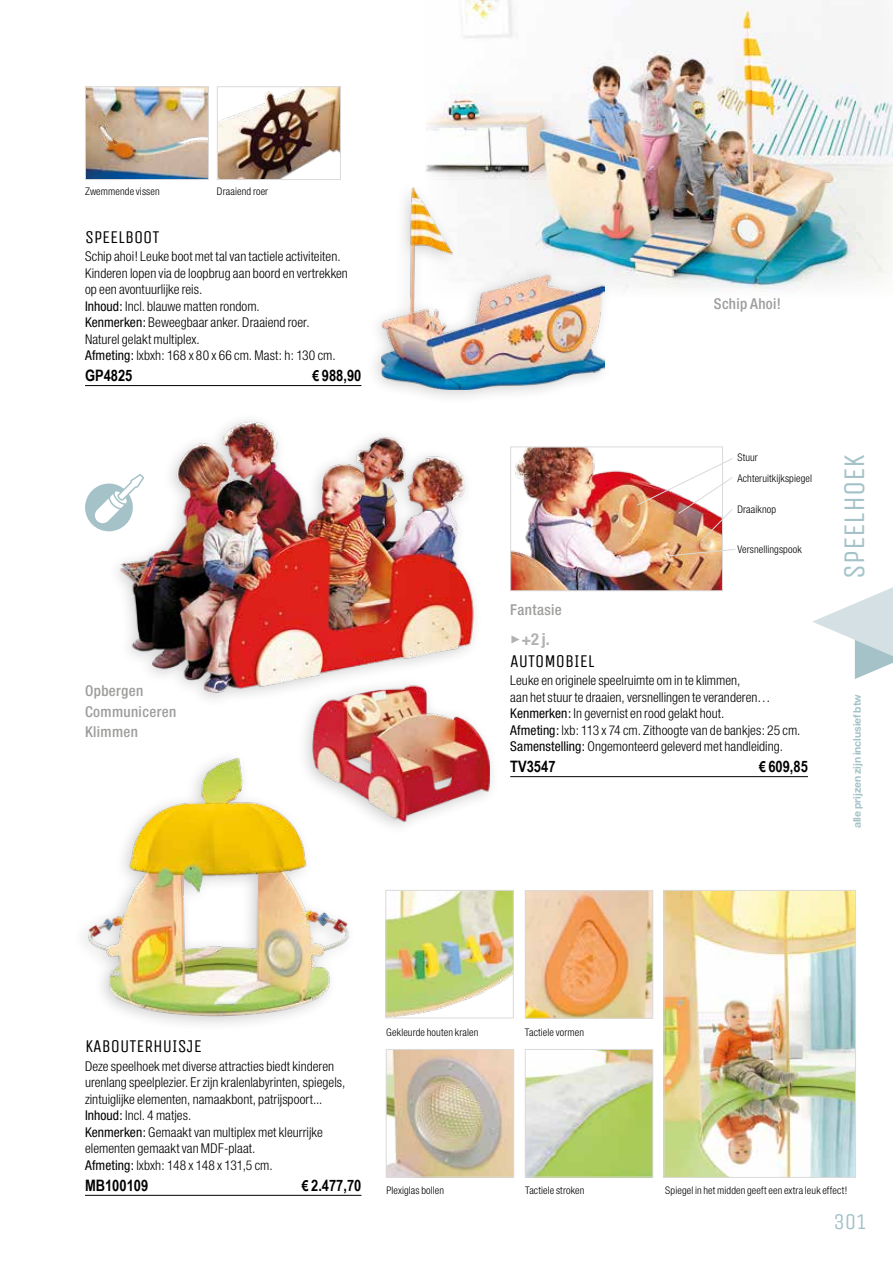
<style>
.page{position:relative;width:893px;height:1263px;background:#fff}
.page>*{position:absolute;margin:0;border:0;box-sizing:border-box;transform-origin:0 0}
.t1{font:30px "Unica One";color:#a4c2c8}
.t2{font:22.5px "Unica One";color:#a4c2c8}
.t3{font:18px "Unica One";color:#000}
.t4{font:700 condensed 16.5px "Helvetica Neue";color:#b3b2b2}
.t5{font:700 15.75px "Arial Narrow";color:#000}
.t6{font:500 condensed 15px/20.2px "Helvetica Neue";letter-spacing:.025em;color:#9d9d9c}
.t7{font:300 condensed 13.5px/16.5px "Helvetica Neue";letter-spacing:.005em;color:#000}
.t8{font:300 condensed 10.5px/21.3px "Helvetica Neue";letter-spacing:.01em;color:#000}
.t9{font:700 10.5px "Helvetica Neue";letter-spacing:-.01em;color:#a4c2c8}
.s1{font-weight:400}
.s2{font-size:15px}
</style>
<div class="page">
<svg style="left:812px;top:587px;width:81px;height:92px"></svg>
<hr style="left:85px;top:1195px;width:276px;height:1px;background:#000">
<img style="left:666px;top:892px;width:188px;height:284px">
<div style="left:664px;top:890px;width:192px;height:288px;border:1px solid #dadada"></div>
<img style="left:388px;top:1051px;width:124px;height:124px">
<div style="left:386px;top:1049px;width:128px;height:128px;border:1px solid #dadada"></div>
<img style="left:387px;top:892px;width:125px;height:124px">
<div style="left:385px;top:890px;width:129px;height:128px;border:1px solid #dadada"></div>
<img style="left:527px;top:1051px;width:124px;height:124px">
<div style="left:525px;top:1049px;width:128px;height:128px;border:1px solid #dadada"></div>
<img style="left:527px;top:892px;width:124px;height:125px">
<div style="left:525px;top:890px;width:128px;height:129px;border:1px solid #dadada"></div>
<img style="left:85px;top:757px;width:264px;height:262px">
<img style="left:219px;top:88px;width:120px;height:90px">
<div style="left:217px;top:86px;width:124px;height:94px;border:1px solid #dadada"></div>
<img style="left:87px;top:88px;width:120px;height:90px">
<div style="left:85px;top:86px;width:124px;height:94px;border:1px solid #dadada"></div>
<img style="left:425px;top:0;width:468px;height:291px">
<div style="left:365px;top:179px;width:250px;height:227px;background:#000;opacity:.2"></div>
<img style="left:382px;top:187px;width:222px;height:202px">
<hr style="left:85px;top:385px;width:276px;height:1px;background:#000">
<img style="left:106px;top:420px;width:368px;height:279px">
<hr style="left:510px;top:776px;width:298px;height:1px;background:#000">
<img style="left:512px;top:448px;width:209px;height:141px">
<div style="left:510px;top:446px;width:213px;height:145px;border:1px solid #dadada"></div>
<img style="left:636px;top:457px;width:97px;height:85px">
<svg style="left:664px;top:548px;width:72px;height:9px"></svg>
<div style="left:296px;top:675px;width:204px;height:162px;background:#000;opacity:.2"></div>
<img style="left:313px;top:679px;width:177px;height:147px">
<svg style="left:85px;top:474px;width:59px;height:57px"></svg>
<p class="t8" style="left:85px;top:181px;width:76px">Zwemmende vissen</p>
<p class="t8" style="left:217px;top:181px;width:53px">Draaiend roer</p>
<h3 class="t3" style="left:85px;top:226px;width:76px">SPEELBOOT</h3>
<p class="t7" style="left:85px;top:248px;width:264px">Schip ahoi! Leuke boot met tal van tactiele activiteiten.<br>Kinderen lopen via de loopbrug aan boord en vertrekken op een avontuurlijke reis.<br><span class="s1">Inhoud:</span> Incl. blauwe matten rondom.<br><span class="s1">Kenmerken:</span> Beweegbaar anker. Draaiend roer.<br>Naturel gelakt multiplex.<br><span class="s1">Afmeting:</span> lxbxh: 168 x 80 x 66 cm. Mast: h: 130 cm.</p>
<p class="t5" style="left:85px;top:363px;width:49px">GP4825</p>
<p class="t5" style="left:313px;top:363px;width:50px"><span class="s2">€</span> 988,90</p>
<p class="t6" style="left:85px;top:681px;width:60px">Opbergen</p>
<p class="t6" style="left:85px;top:701px;width:93px">Communiceren<br>Klimmen</p>
<p class="t6" style="left:714px;top:293px;width:69px">Schip Ahoi!</p>
<p class="t6" style="left:510px;top:599px;width:53px">Fantasie</p>
<p class="t8" style="left:737px;top:446px;width:76px">Stuur<br>Achteruitkijkspiegel</p>
<p class="t8" style="left:737px;top:498px;width:40px">Draaiknop</p>
<p class="t8" style="left:737px;top:538px;width:66px">Versnellingspook</p>
<p class="t4" style="left:510px;top:629px;width:41px">✓+2 j.</p>
<h3 class="t3" style="left:510px;top:650px;width:86px">AUTOMOBIEL</h3>
<p class="t7" style="left:510px;top:672px;width:292px">Leuke en originele speelruimte om in te klimmen,<br>aan het stuur te draaien, versnellingen te veranderen… <span class="s1">Kenmerken:</span> In gevernist en rood gelakt hout.<br><span class="s1">Afmeting:</span> lxb: 113 x 74 cm. Zithoogte van de bankjes: 25 cm.<br><span class="s1">Samenstelling:</span> Ongemonteerd geleverd met handleiding.</p>
<p class="t5" style="left:510px;top:754px;width:47px">TV3547</p>
<p class="t5" style="left:759px;top:754px;width:50px"><span class="s2">€</span> 609,85</p>
<h1 class="t1" style="left:837px;top:579px;width:127px;rotate:-90deg">SPEELHOEK</h1>
<p class="t9" style="left:851px;top:828px;width:136px;rotate:-90deg">alle prijzen zijn inclusief btw</p>
<p class="t8" style="left:386px;top:1021px;width:94px">Gekleurde houten kralen</p>
<p class="t8" style="left:525px;top:1021px;width:61px">Tactiele vormen</p>
<h3 class="t3" style="left:85px;top:1036px;width:118px">KABOUTERHUISJE</h3>
<p class="t7" style="left:85px;top:1058px;width:262px">Deze speelhoek met diverse attracties biedt kinderen urenlang speelplezier. Er zijn kralenlabyrinten, spiegels, zintuiglijke elementen, namaakbont, patrijspoort...<br><span class="s1">Inhoud:</span> Incl. 4 matjes.<br><span class="s1">Kenmerken:</span> Gemaakt van multiplex met kleurrijke elementen gemaakt van MDF-plaat.<br><span class="s1">Afmeting:</span> lxbxh: 148 x 148 x 131,5 cm.</p>
<p class="t5" style="left:85px;top:1173px;width:65px">MB100109</p>
<p class="t5" style="left:302px;top:1173px;width:61px"><span class="s2">€</span> 2.477,70</p>
<p class="t8" style="left:386px;top:1180px;width:59px">Plexiglas bollen</p>
<p class="t8" style="left:665px;top:1180px;width:183px">Spiegel in het midden geeft een extra leuk effect!</p>
<p class="t8" style="left:525px;top:1180px;width:61px">Tactiele stroken</p>
<h2 class="t2" style="left:833px;top:1208px;width:35px">301</h2>
</div>
